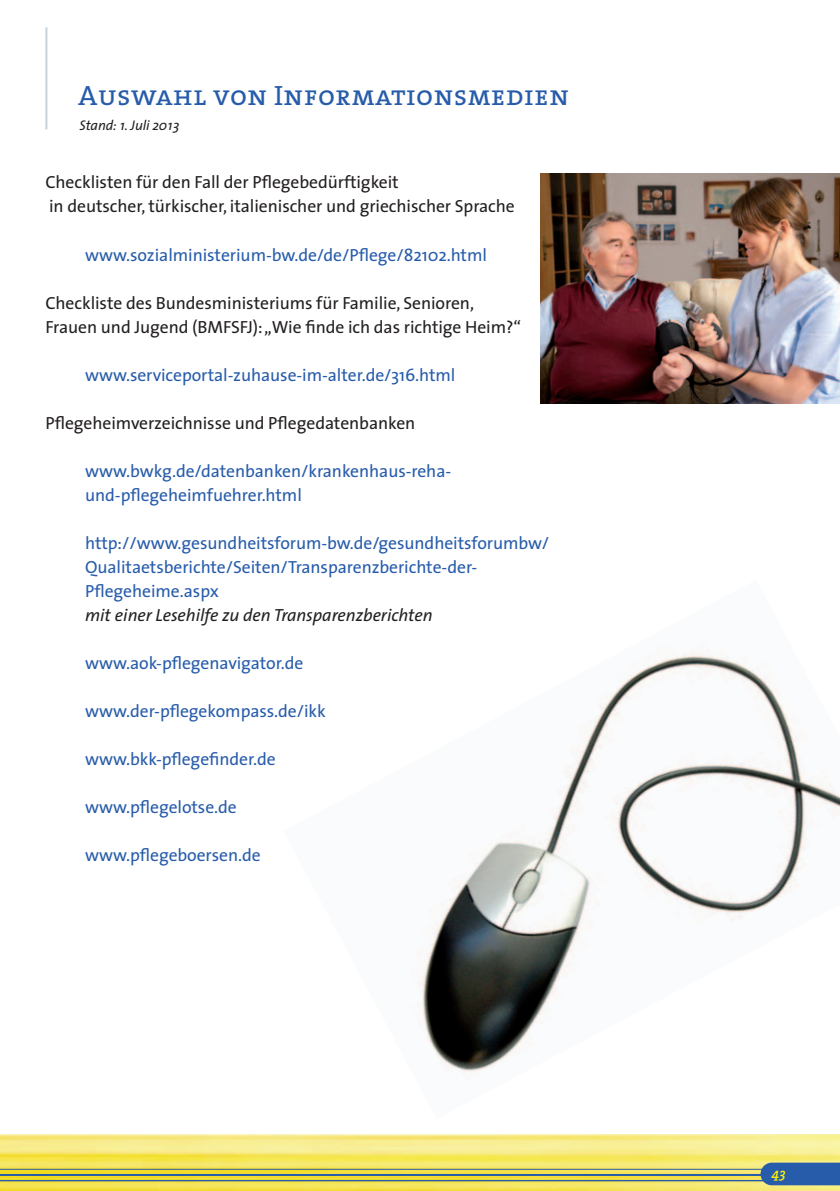
<style>
.page{position:relative;width:840px;height:1191px;background:#fff}
.page>*{position:absolute;margin:0;border:0;box-sizing:border-box;transform-origin:0 0}
.t1{font:28px "The Serif Caps";letter-spacing:.015em;color:#275caa}
.t2{font:17.6px/24px "The Sans";letter-spacing:-.005em;color:#275caa}
.t3{font:17.6px/24px "The Sans";letter-spacing:-.005em;color:#231f20}
.t4{font:italic 17.6px "The Sans";letter-spacing:-.005em;color:#231f20}
.t5{font:italic 14px "The Sans";letter-spacing:-.01em;color:#231f20}
.t6{font:italic 600 14px "The Serif";color:#fff101}
</style>
<div class="page">
<img style="left:0;top:1134px;width:839px;height:57px">
<hr style="left:0;top:1174px;width:839px;height:2px;background:#275caa">
<hr style="left:0;top:1169px;width:839px;height:1px;background:#275caa">
<hr style="left:0;top:1180px;width:839px;height:1px;background:#275caa">
<svg style="left:760px;top:1162px;width:79px;height:23px"></svg>
<img style="left:417px;top:650px;width:422px;height:423px">
<hr style="left:45px;top:27px;width:2px;height:102px;background:#c4d3dd">
<img style="left:540px;top:174px;width:299px;height:229px">
<h1 class="t1" style="left:78px;top:73px;width:492px">Auswahl von Informationsmedien</h1>
<p class="t5" style="left:79px;top:113px;width:101px">Stand: 1. Juli 2013</p>
<p class="t3" style="left:45px;top:170px;width:470px">Checklisten für den Fall der Pflegebedürftigkeit<br>in deutscher, türkischer, italienischer und griechischer Sprache</p>
<p class="t2" style="left:85px;top:242px;width:403px">www.sozialministerium-bw.de/de/Pflege/82102.html</p>
<p class="t3" style="left:45px;top:290px;width:477px">Checkliste des Bundesministeriums für Familie, Senioren,<br>Frauen und Jugend (BMFSFJ): „Wie finde ich das richtige Heim?“</p>
<p class="t2" style="left:85px;top:362px;width:371px">www.serviceportal-zuhause-im-alter.de/316.html</p>
<p class="t3" style="left:45px;top:410px;width:371px">Pflegeheimverzeichnisse und Pflegedatenbanken</p>
<p class="t2" style="left:85px;top:458px;width:367px">www.bwkg.de/datenbanken/krankenhaus-reha&shy;und-pflegeheimfuehrer.html</p>
<p class="t2" style="left:85px;top:530px;width:465px">http://www.gesundheitsforum-bw.de/gesundheitsforumbw/<br>Qualitaetsberichte/Seiten/Transparenzberichte-der-<br>Pflegeheime.aspx</p>
<p class="t4" style="left:85px;top:600px;width:349px">mit einer Lesehilfe zu den Transparenzberichten</p>
<p class="t2" style="left:85px;top:650px;width:219px">www.aok-pflegenavigator.de</p>
<p class="t2" style="left:85px;top:698px;width:242px">www.der-pflegekompass.de/ikk</p>
<p class="t2" style="left:85px;top:746px;width:192px">www.bkk-pflegefinder.de</p>
<p class="t2" style="left:85px;top:794px;width:153px">www.pflegelotse.de</p>
<p class="t2" style="left:85px;top:842px;width:177px">www.pflegeboersen.de</p>
<p class="t6" style="left:771px;top:1162px;width:15px">43</p>
</div>
